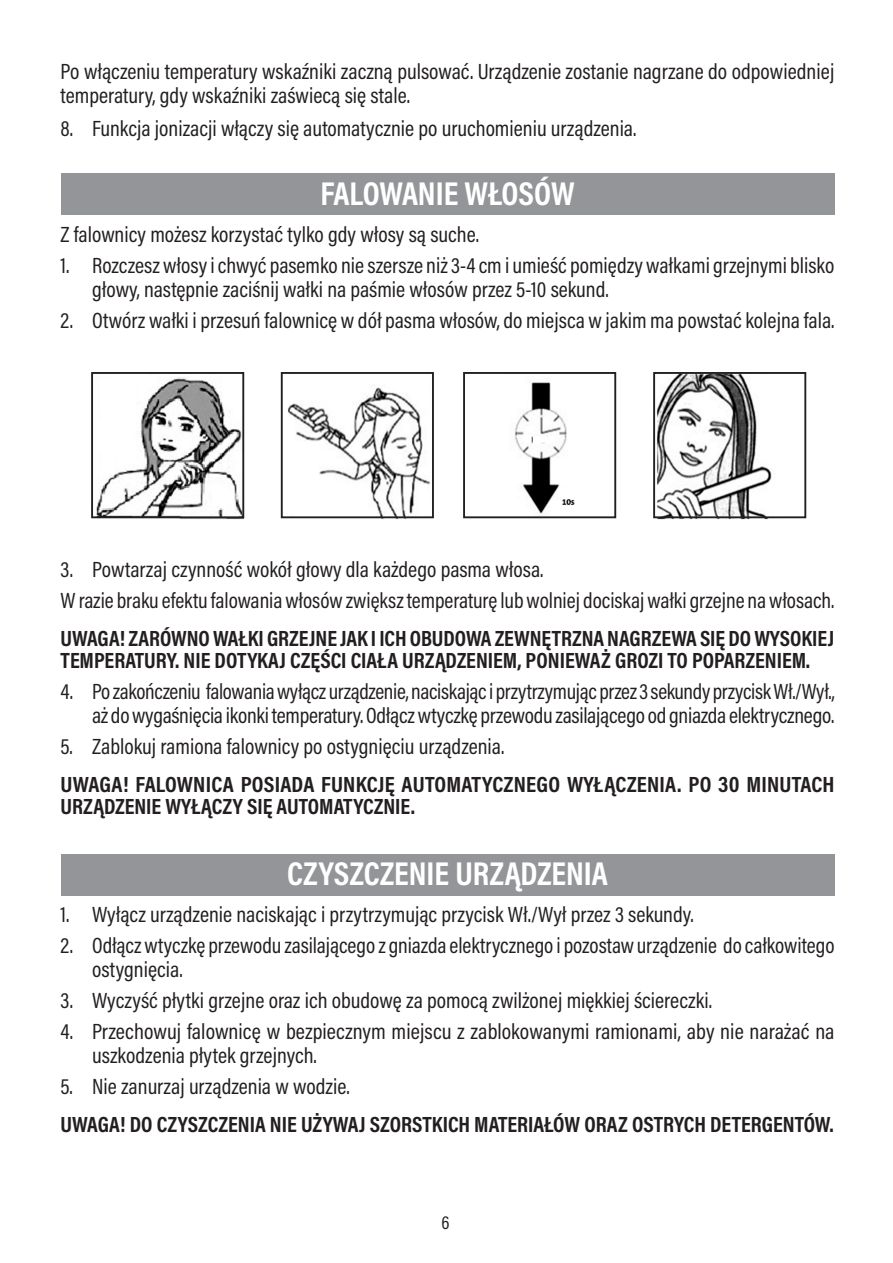
<style>
.page{position:relative;width:893px;height:1263px;background:#fff}
.page>*{position:absolute;margin:0;border:0;box-sizing:border-box;transform-origin:0 0}
.naglowek{font:700 33.3px "Acumin Pro Cond";letter-spacing:-.005em;color:#fff}
.txt02_mały{font:22.2px/24.5px "Acumin Pro Cond";color:#231f20}
.Należy01{font:700 22.2px/22.2px "Acumin Pro Cond";color:#231f20}
.t1{font:19.05px "Acumin Pro Cond";color:#231f20}
</style>
<div class="page">
<div style="left:61px;top:173px;width:773px;height:42px;background:#939598"></div>
<div style="left:61px;top:854px;width:773px;height:42px;background:#939598"></div>
<img style="left:653px;top:372px;width:154px;height:148px">
<img style="left:91px;top:372px;width:526px;height:147px">
<div style="left:91px;top:372px;width:153px;height:146px;border:2px solid #231f20"></div>
<div style="left:281px;top:372px;width:153px;height:146px;border:2px solid #231f20"></div>
<div style="left:463px;top:372px;width:153px;height:146px;border:2px solid #231f20"></div>
<div style="left:653px;top:372px;width:153px;height:146px;border:2px solid #231f20"></div>
<p class="txt02_mały" style="left:61px;top:58px;width:775px">Po włączeniu temperatury wskaźniki zaczną pulsować. Urządzenie zostanie nagrzane do odpowiedniej temperatury, gdy wskaźniki zaświecą się stale.</p>
<p class="txt02_mały" style="left:61px;top:116px;width:577px">8. Funkcja jonizacji włączy się automatycznie po uruchomieniu urządzenia.</p>
<p class="naglowek" style="left:320px;top:171px;width:256px">FALOWANIE WŁOSÓW</p>
<p class="txt02_mały" style="left:61px;top:222px;width:420px">Z falownicy możesz korzystać tylko gdy włosy są suche.</p>
<p class="txt02_mały" style="left:92px;top:252px;width:744px;text-indent:-31px">1. Rozczesz włosy i chwyć pasemko nie szersze niż 3-4 cm i umieść pomiędzy wałkami grzejnymi blisko głowy, następnie zaciśnij wałki na paśmie włosów przez 5-10 sekund.</p>
<p class="txt02_mały" style="left:61px;top:307px;width:775px">2. Otwórz wałki i przesuń falownicę w dół pasma włosów, do miejsca w jakim ma powstać kolejna fala.</p>
<p class="txt02_mały" style="left:61px;top:557px;width:484px">3. Powtarzaj czynność wokół głowy dla każdego pasma włosa.</p>
<p class="txt02_mały" style="left:61px;top:588px;width:775px">W razie braku efektu falowania włosów zwiększ temperaturę lub wolniej dociskaj wałki grzejne na włosach.</p>
<p class="Należy01" style="left:61px;top:627px;width:775px">UWAGA! ZARÓWNO WAŁKI GRZEJNE JAK I ICH OBUDOWA ZEWNĘTRZNA NAGRZEWA SIĘ DO WYSOKIEJ<br>TEMPERATURY. NIE DOTYKAJ CZĘŚCI CIAŁA URZĄDZENIEM, PONIEWAŻ GROZI TO POPARZENIEM.</p>
<p class="txt02_mały" style="left:61px;top:679px;width:775px;text-align:right">4. Po zakończeniu falowania wyłącz urządzenie, naciskając i przytrzymując przez 3 sekundy przycisk Wł./Wył., aż do wygaśnięcia ikonki temperatury. Odłącz wtyczkę przewodu zasilającego od gniazda elektrycznego.</p>
<p class="txt02_mały" style="left:61px;top:734px;width:445px">5. Zablokuj ramiona falownicy po ostygnięciu urządzenia.</p>
<p class="Należy01" style="left:61px;top:773px;width:775px">UWAGA! FALOWNICA POSIADA FUNKCJĘ AUTOMATYCZNEGO WYŁĄCZENIA. PO 30 MINUTACH<br>URZĄDZENIE WYŁĄCZY SIĘ AUTOMATYCZNIE.</p>
<p class="naglowek" style="left:287px;top:852px;width:322px">CZYSZCZENIE URZĄDZENIA</p>
<p class="txt02_mały" style="left:61px;top:902px;width:634px">1. Wyłącz urządzenie naciskając i przytrzymując przycisk Wł./Wył przez 3 sekundy.</p>
<p class="txt02_mały" style="left:92px;top:933px;width:744px;text-indent:-31px">2. Odłącz wtyczkę przewodu zasilającego z gniazda elektrycznego i pozostaw urządzenie do całkowitego ostygnięcia.</p>
<p class="txt02_mały" style="left:61px;top:988px;width:653px">3. Wyczyść płytki grzejne oraz ich obudowę za pomocą zwilżonej miękkiej ściereczki.</p>
<p class="txt02_mały" style="left:92px;top:1018px;width:744px;text-indent:-31px">4. Przechowuj falownicę w bezpiecznym miejscu z zablokowanymi ramionami, aby nie narażać na uszkodzenia płytek grzejnych.</p>
<p class="txt02_mały" style="left:61px;top:1074px;width:291px">5. Nie zanurzaj urządzenia w wodzie.</p>
<p class="Należy01" style="left:61px;top:1112px;width:775px">UWAGA! DO CZYSZCZENIA NIE UŻYWAJ SZORSTKICH MATERIAŁÓW ORAZ OSTRYCH DETERGENTÓW.</p>
<p class="t1" style="left:441px;top:1210px;width:10px">6</p>
</div>
